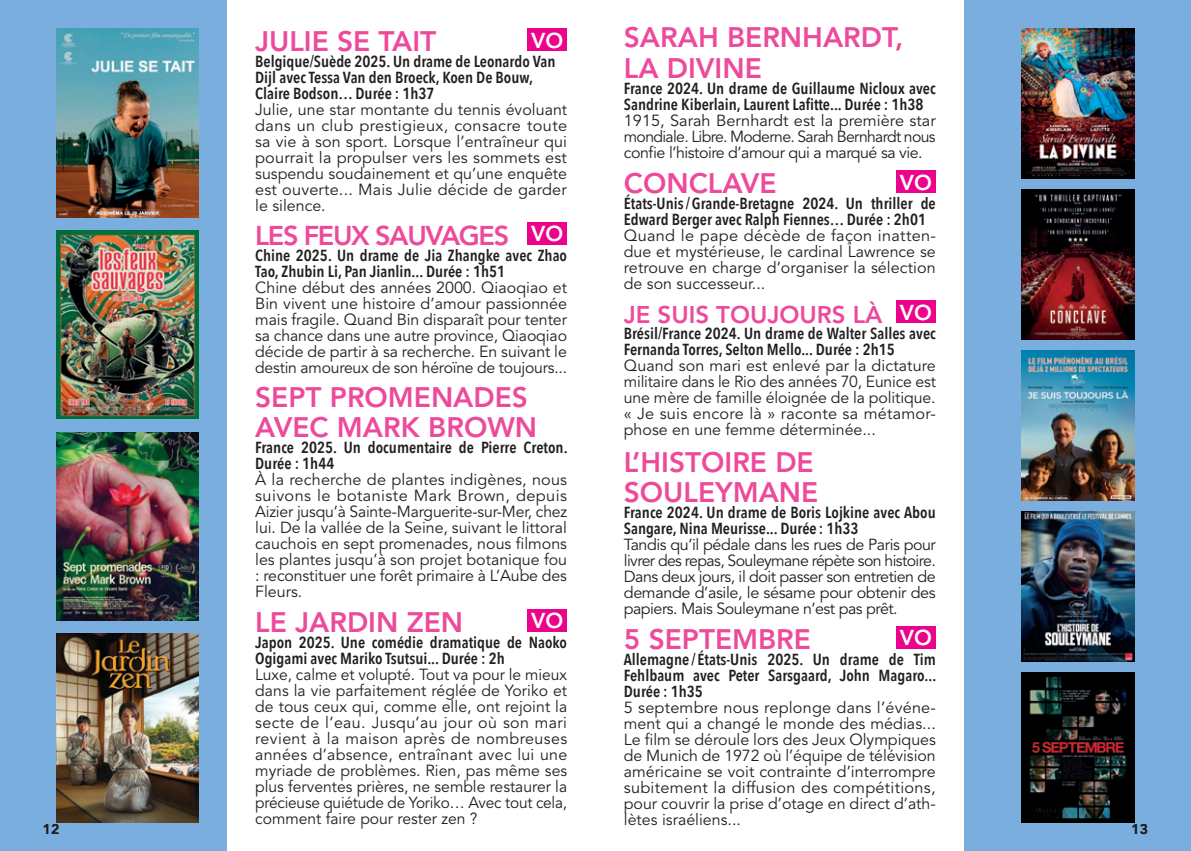
<style>
.page{position:relative;width:1191px;height:851px;background:#fff}
.page>*{position:absolute;margin:0;border:0;box-sizing:border-box;transform-origin:0 0}
.t1{font:800 28px/30px "Avenir LT Std";color:#ed4a9b}
.t2{font:800 27px "Avenir LT Std";letter-spacing:-.05em;color:#ed4a9b}
.t3{font:800 24px "Avenir LT Std";color:#ed4a9b}
.t4{font:800 21.4px "Avenir LT Std";color:#fff}
.t5{font:16px/16px "Avenir LT Std";color:#231f20;text-align:justify}
.t6{font:600 16px/16px "Avenir Next Condensed";color:#231f20}
.t7{font:800 14px "Avenir LT Std";color:#231f20}
.s1{font-size:21.4px;color:#fff}
</style>
<div class="page">
<div style="left:964px;top:0;width:227px;height:850px;background:#79aede"></div>
<div style="left:0;top:0;width:227px;height:850px;background:#79aede"></div>
<img style="left:57px;top:28px;width:141px;height:189px">
<div style="left:896px;top:170px;width:39px;height:23px;background:#ed028c"></div>
<img style="left:57px;top:634px;width:141px;height:188px">
<img style="left:57px;top:230px;width:141px;height:189px">
<img style="left:57px;top:432px;width:141px;height:188px">
<div style="left:527px;top:222px;width:40px;height:22px;background:#ed028c"></div>
<div style="left:527px;top:28px;width:40px;height:23px;background:#ed028c"></div>
<div style="left:896px;top:300px;width:39px;height:23px;background:#ed028c"></div>
<div style="left:527px;top:608px;width:40px;height:23px;background:#ed028c"></div>
<div style="left:896px;top:625px;width:39px;height:23px;background:#ed028c"></div>
<img style="left:1021px;top:511px;width:113px;height:150px">
<img style="left:1021px;top:672px;width:113px;height:150px">
<img style="left:1021px;top:189px;width:113px;height:150px">
<img style="left:1021px;top:350px;width:113px;height:150px">
<img style="left:1021px;top:28px;width:113px;height:151px">
<h1 class="t1" style="left:624px;top:23px;width:281px">SARAH BERNHARDT,<br>LA DIVINE</h1>
<p class="t6" style="left:624px;top:79px;width:313px">France 2024. Un drame de Guillaume Nicloux avec<br>Sandrine Kiberlain, Laurent Lafitte... Durée : 1h38</p>
<p class="t5" style="left:624px;top:112px;width:313px">1915, Sarah Bernhardt est la première star mondiale. Libre. Moderne. Sarah Bernhardt nous confie l’histoire d’amour qui a marqué sa vie.</p>
<h1 class="t1" style="left:255px;top:26px;width:182px">JULIE SE TAIT</h1>
<h3 class="t4" style="left:531px;top:28px;width:34px">VO</h3>
<p class="t6" style="left:255px;top:53px;width:302px">Belgique/Suède 2025. Un drame de Leonardo Van<br>Dijl avec Tessa Van den Broeck, Koen De Bouw,<br>Claire Bodson… Durée : 1h37</p>
<p class="t5" style="left:255px;top:102px;width:313px">Julie, une star montante du tennis évoluant dans un club prestigieux, consacre toute sa vie à son sport. Lorsque l’entraîneur qui pourrait la propulser vers les sommets est suspendu soudainement et qu’une enquête est ouverte... Mais Julie décide de garder le silence.</p>
<h1 class="t1" style="left:624px;top:168px;width:154px">CONCLAVE</h1>
<h3 class="t4" style="left:899px;top:169px;width:34px">VO</h3>
<p class="t6" style="left:624px;top:195px;width:313px">États-Unis/Grande-Bretagne 2024. Un thriller de<br>Edward Berger avec Ralph Fiennes… Durée : 2h01</p>
<p class="t5" style="left:624px;top:228px;width:313px">Quand le pape décède de façon inatten&shy;due et mystérieuse, le cardinal Lawrence se retrouve en charge d’organiser la sélection de son successeur...</p>
<h2 class="t2" style="left:255px;top:219px;width:309px">LES FEUX SAUVAGES <span class="s1">VO</span></h2>
<p class="t6" style="left:255px;top:246px;width:313px">Chine 2025. Un drame de Jia Zhangke avec Zhao<br>Tao, Zhubin Li, Pan Jianlin... Durée : 1h51</p>
<p class="t5" style="left:255px;top:279px;width:313px">Chine début des années 2000. Qiaoqiao et Bin vivent une histoire d’amour passionnée mais fragile. Quand Bin disparaît pour tenter sa chance dans une autre province, Qiaoqiao décide de partir à sa recherche. En suivant le destin amoureux de son héroïne de toujours...</p>
<h3 class="t3" style="left:624px;top:300px;width:309px">JE SUIS TOUJOURS LÀ <span class="s1">VO</span></h3>
<p class="t6" style="left:624px;top:325px;width:313px">Brésil/France 2024. Un drame de Walter Salles avec<br>Fernanda Torres, Selton Mello... Durée : 2h15</p>
<p class="t5" style="left:624px;top:358px;width:313px">Quand son mari est enlevé par la dictature militaire dans le Rio des années 70, Eunice est une mère de famille éloignée de la politique. « Je suis encore là » raconte sa métamor&shy;phose en une femme déterminée...</p>
<h1 class="t1" style="left:624px;top:447px;width:196px">L’HISTOIRE DE<br>SOULEYMANE</h1>
<p class="t6" style="left:624px;top:504px;width:313px">France 2024. Un drame de Boris Lojkine avec Abou<br>Sangare, Nina Meurisse... Durée : 1h33</p>
<p class="t5" style="left:624px;top:537px;width:313px">Tandis qu’il pédale dans les rues de Paris pour livrer des repas, Souleymane répète son histoire.<br>Dans deux jours, il doit passer son entretien de demande d’asile, le sésame pour obtenir des papiers. Mais Souleymane n’est pas prêt.</p>
<h1 class="t1" style="left:255px;top:382px;width:283px">SEPT PROMENADES<br>AVEC MARK BROWN</h1>
<p class="t6" style="left:255px;top:439px;width:314px">France 2025. Un documentaire de Pierre Creton.<br>Durée : 1h44</p>
<p class="t5" style="left:255px;top:472px;width:313px">À la recherche de plantes indigènes, nous suivons le botaniste Mark Brown, depuis Aizier jusqu’à Sainte-Marguerite-sur-Mer, chez lui. De la vallée de la Seine, suivant le littoral cauchois en sept promenades, nous filmons les plantes jusqu’à son projet botanique fou : reconstituer une forêt primaire à L’Aube des Fleurs.</p>
<h1 class="t1" style="left:255px;top:606px;width:209px">LE JARDIN ZEN</h1>
<h3 class="t4" style="left:531px;top:608px;width:34px">VO</h3>
<p class="t6" style="left:255px;top:633px;width:313px">Japon 2025. Une comédie dramatique de Naoko<br>Ogigami avec Mariko Tsutsui... Durée : 2h</p>
<p class="t5" style="left:255px;top:666px;width:313px">Luxe, calme et volupté. Tout va pour le mieux dans la vie parfaitement réglée de Yoriko et de tous ceux qui, comme elle, ont rejoint la secte de l’eau. Jusqu’au jour où son mari revient à la maison après de nombreuses années d’absence, entraînant avec lui une myriade de problèmes. Rien, pas même ses plus ferventes prières, ne semble restaurer la précieuse quiétude de Yoriko… Avec tout cela, comment faire pour rester zen ?</p>
<h1 class="t1" style="left:624px;top:623px;width:189px">5 SEPTEMBRE</h1>
<h3 class="t4" style="left:899px;top:625px;width:34px">VO</h3>
<p class="t6" style="left:624px;top:650px;width:314px;text-align:justify">Allemagne/ États-Unis 2025. Un drame de Tim Fehlbaum avec Peter Sarsgaard, John Magaro...<br>Durée : 1h35</p>
<p class="t5" style="left:624px;top:699px;width:314px">5 septembre nous replonge dans l’événe&shy;ment qui a changé le monde des médias...<br>Le film se déroule lors des Jeux Olympiques de Munich de 1972 où l’équipe de télévision américaine se voit contrainte d’interrompre subitement la diffusion des compétitions, pour couvrir la prise d’otage en direct d’ath&shy;lètes israéliens...</p>
<p class="t7" style="left:43px;top:820px;width:18px">12</p>
<p class="t7" style="left:1131px;top:820px;width:18px">13</p>
</div>
